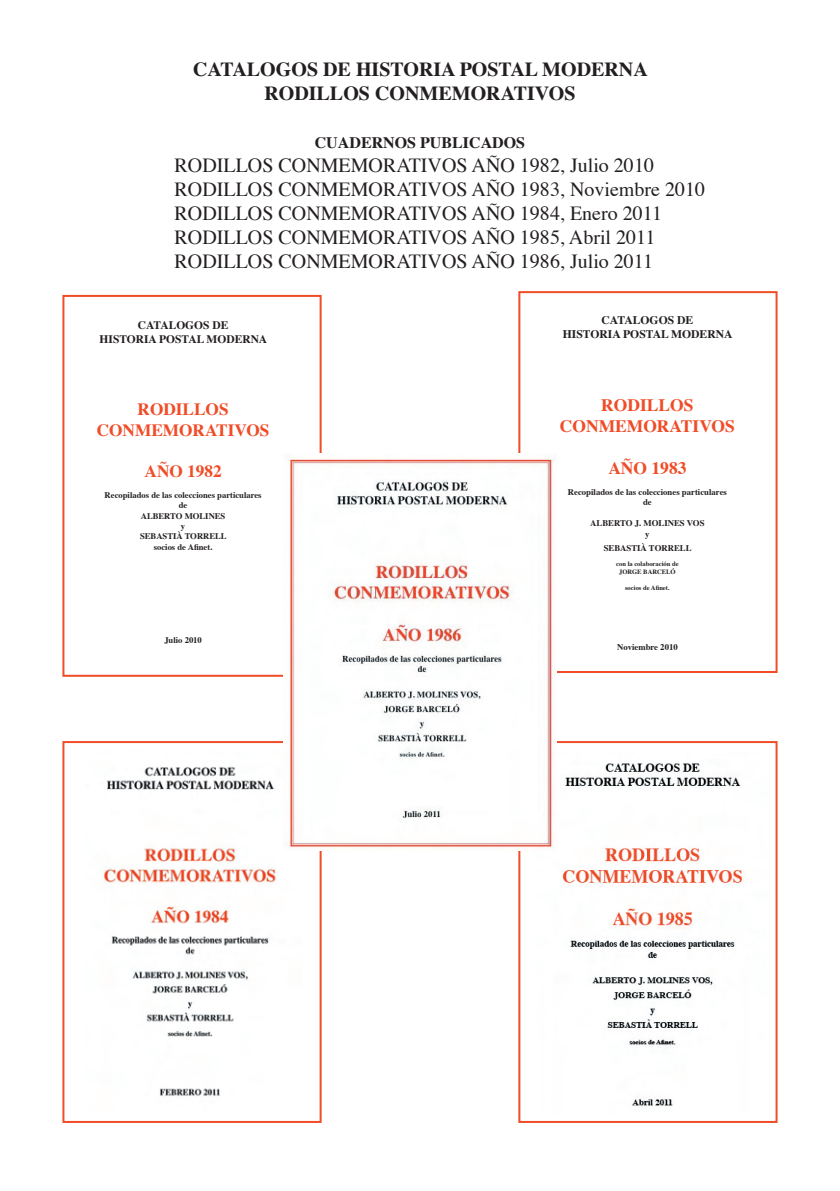
<style>
.page{position:relative;width:840px;height:1191px;background:#fff}
.page>*{position:absolute;margin:0;border:0;box-sizing:border-box;transform-origin:0 0}
.t1{font:20px/24px "Times";color:#231f20}
.t2{font:700 20px/24px "Times";color:#231f20;text-align:center}
.t3{font:700 17.4px/21px "Times";color:#f04c27;text-align:center}
.t4{font:700 17.2px/20.6px "Times";color:#f04c27;text-align:center}
.t5{font:700 16px "Times";color:#231f20}
.t6{font:700 11.6px/14px "Times";color:#231f20;text-align:center}
.t7{font:700 11.4px/13.8px "Times";color:#231f20;text-align:center}
.t8{font:700 8.8px/10.4px "Times";color:#231f20;text-align:center}
.t9{font:700 8.6px/10.4px "Times";color:#231f20;text-align:center}
.t10{font:700 6.6px/7.8px "Times";color:#231f20;text-align:center}
</style>
<div class="page">
<div style="left:62px;top:295px;width:259px;height:382px;border:2px solid #f04c27"></div>
<div style="left:518px;top:291px;width:259px;height:382px;border:2px solid #f04c27"></div>
<img style="left:104px;top:767px;width:172px;height:329px">
<div style="left:62px;top:741px;width:259px;height:382px;border:2px solid #f04c27"></div>
<img style="left:562px;top:763px;width:181px;height:343px">
<div style="left:518px;top:741px;width:259px;height:382px;border:2px solid #f04c27"></div>
<img style="left:283px;top:454px;width:273px;height:396px">
<p class="t2" style="left:193px;top:55px;width:456px">CATALOGOS DE HISTORIA POSTAL MODERNA<br>RODILLOS CONMEMORATIVOS</p>
<p class="t5" style="left:314px;top:127px;width:212px">CUADERNOS PUBLICADOS</p>
<p class="t1" style="left:174px;top:151px;width:531px">RODILLOS CONMEMORATIVOS AÑO 1982, Julio 2010<br>RODILLOS CONMEMORATIVOS AÑO 1983, Noviembre 2010<br>RODILLOS CONMEMORATIVOS AÑO 1984, Enero 2011<br>RODILLOS CONMEMORATIVOS AÑO 1985, Abril 2011<br>RODILLOS CONMEMORATIVOS AÑO 1986, Julio 2011</p>
<p class="t7" style="left:100px;top:317px;width:169px">CATALOGOS DE<br>HISTORIA POSTAL MODERNA</p>
<p class="t4" style="left:97px;top:397px;width:174px">RODILLOS<br>CONMEMORATIVOS</p>
<p class="t4" style="left:144px;top:459px;width:79px">AÑO 1982</p>
<p class="t9" style="left:105px;top:489px;width:158px">Recopilados de las colecciones particulares de<br>ALBERTO MOLINES<br>y<br>SEBASTIÀ TORRELL<br>socios de Afinet.</p>
<p class="t9" style="left:164px;top:634px;width:39px">Julio 2010</p>
<p class="t6" style="left:562px;top:312px;width:171px">CATALOGOS DE<br>HISTORIA POSTAL MODERNA</p>
<p class="t3" style="left:559px;top:393px;width:176px">RODILLOS<br>CONMEMORATIVOS</p>
<p class="t3" style="left:608px;top:456px;width:80px">AÑO 1983</p>
<p class="t8" style="left:567px;top:486px;width:160px">Recopilados de las colecciones particulares de</p>
<p class="t8" style="left:590px;top:517px;width:116px">ALBERTO J. MOLINES VOS y</p>
<p class="t8" style="left:603px;top:541px;width:89px">SEBASTIÀ TORRELL</p>
<p class="t10" style="left:616px;top:559px;width:64px">con la colaboración de<br>JORGE BARCELÓ</p>
<p class="t10" style="left:624px;top:583px;width:46px">socios de Afinet.</p>
<p class="t8" style="left:616px;top:641px;width:62px">Noviembre 2010</p>
</div>
